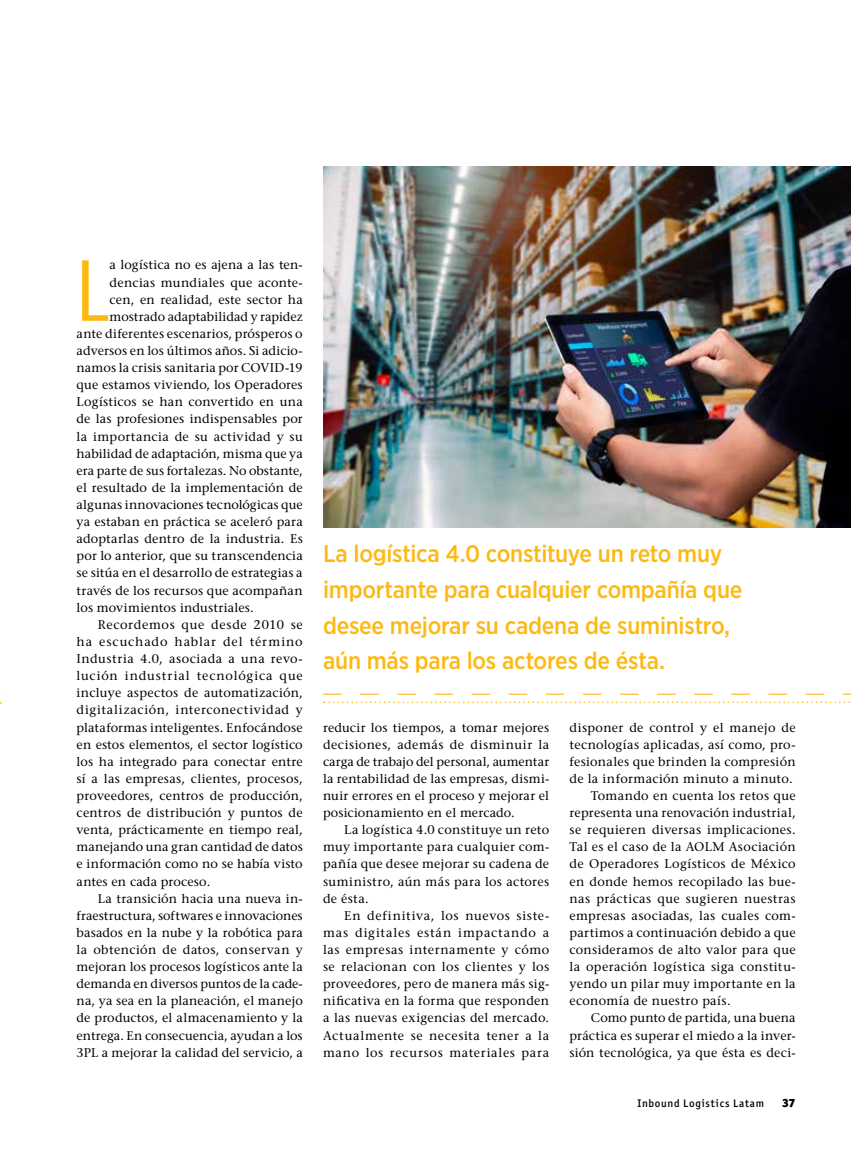
<style>
.page{position:relative;width:851px;height:1149px;background:#fff}
.page>*{position:absolute;margin:0;border:0;box-sizing:border-box;transform-origin:0 0}
.t1{font:83.7px "Trade Gothic LT Std Cn 18";color:#fdb913}
.t2{font:500 24px/35.5px "Gotham Narrow";letter-spacing:-.01em;color:#fdb913}
.t3{font:500 12.6px/17.1px "Stone Serif Std";letter-spacing:.02em;color:#000;text-align:justify}
.t4{font:500 12.6px "Stone Serif Std";color:#000}
.t5{font:500 12.6px "Stone Serif Std";letter-spacing:.055em;color:#000}
.t6{font:500 12.6px "Stone Serif Std";letter-spacing:-.005em;color:#000}
.t7{font:500 12.6px "Stone Serif Std";letter-spacing:.04em;color:#000}
.t8{font:500 12.6px "Stone Serif Std";letter-spacing:.06em;color:#000}
.t9{font:500 12.6px "Stone Serif Std";letter-spacing:.07em;color:#000}
.t10{font:900 12px "Officina Sans ITC Std";color:#000}
.t11{font:500 11.1px "Officina Sans ITC Std";letter-spacing:.065em;color:#000}
</style>
<div class="page">
<svg style="left:323px;top:693px;width:527px;height:1px"></svg>
<svg style="left:324px;top:701px;width:526px;height:2px"></svg>
<img style="left:323px;top:167px;width:527px;height:360px">
<h1 class="t1" style="left:77px;top:241px;width:34px">L</h1>
<p class="t3" style="left:109px;top:256px;width:195px">a logística no es ajena a las ten-</p>
<p class="t3" style="left:109px;top:273px;width:195px">dencias mundiales que aconte-</p>
<p class="t3" style="left:109px;top:291px;width:195px">cen, en realidad, este sector ha</p>
<p class="t4" style="left:109px;top:309px;width:195px">mostrado adaptabilidad y rapidez</p>
<p class="t3" style="left:77px;top:325px;width:228px">ante diferentes escenarios, prósperos o</p>
<p class="t3" style="left:77px;top:342px;width:228px">adversos en los últimos años. Si adicio-</p>
<p class="t3" style="left:77px;top:359px;width:228px">namos la crisis sanitaria por COVID-19</p>
<p class="t3" style="left:77px;top:376px;width:228px">que estamos viviendo, los Operadores</p>
<p class="t3" style="left:77px;top:393px;width:228px">Logísticos se han convertido en una</p>
<p class="t3" style="left:77px;top:410px;width:228px">de las profesiones indispensables por</p>
<p class="t3" style="left:77px;top:427px;width:228px">la importancia de su actividad y su</p>
<p class="t4" style="left:77px;top:445px;width:228px">habilidad de adaptación, misma que ya</p>
<p class="t3" style="left:77px;top:461px;width:227px">era parte de sus fortalezas. No obstante,</p>
<p class="t3" style="left:77px;top:479px;width:228px">el resultado de la implementación de</p>
<p class="t4" style="left:77px;top:497px;width:228px">algunas innovaciones tecnológicas que</p>
<p class="t3" style="left:77px;top:513px;width:228px">ya estaban en práctica se aceleró para</p>
<p class="t3" style="left:77px;top:530px;width:228px">adoptarlas dentro de la industria. Es</p>
<p class="t3" style="left:77px;top:547px;width:228px">por lo anterior, que su transcendencia</p>
<p class="t3" style="left:77px;top:564px;width:227px">se sitúa en el desarrollo de estrategias a</p>
<p class="t3" style="left:77px;top:581px;width:228px">través de los recursos que acompañan</p>
<p class="t3" style="left:77px;top:598px;width:179px">los movimientos industriales.</p>
<p class="t5" style="left:98px;top:616px;width:206px">Recordemos que desde 2010 se</p>
<p class="t9" style="left:77px;top:634px;width:228px">ha escuchado hablar del término</p>
<p class="t7" style="left:77px;top:651px;width:228px">Industria 4.0, asociada a una revo-</p>
<p class="t8" style="left:77px;top:668px;width:228px">lución industrial tecnológica que</p>
<p class="t3" style="left:77px;top:684px;width:228px">incluye aspectos de automatización,</p>
<p class="t5" style="left:77px;top:702px;width:228px">digitalización, interconectividad y</p>
<p class="t3" style="left:77px;top:718px;width:228px">plataformas inteligentes. Enfocándose</p>
<p class="t3" style="left:77px;top:735px;width:228px">en estos elementos, el sector logístico</p>
<p class="t3" style="left:77px;top:752px;width:228px">los ha integrado para conectar entre</p>
<p class="t3" style="left:77px;top:769px;width:228px">sí a las empresas, clientes, procesos,</p>
<p class="t3" style="left:77px;top:786px;width:228px">proveedores, centros de producción,</p>
<p class="t3" style="left:77px;top:803px;width:228px">centros de distribución y puntos de</p>
<p class="t3" style="left:77px;top:821px;width:228px">venta, prácticamente en tiempo real,</p>
<p class="t3" style="left:77px;top:838px;width:228px">manejando una gran cantidad de datos</p>
<p class="t3" style="left:77px;top:855px;width:228px">e información como no se había visto</p>
<p class="t3" style="left:77px;top:872px;width:135px">antes en cada proceso.</p>
<p class="t3" style="left:98px;top:889px;width:206px">La transición hacia una nueva in-</p>
<p class="t4" style="left:77px;top:907px;width:228px">fraestructura, softwares e innovaciones</p>
<p class="t3" style="left:77px;top:923px;width:228px">basados en la nube y la robótica para</p>
<p class="t3" style="left:77px;top:940px;width:228px">la obtención de datos, conservan y</p>
<p class="t3" style="left:77px;top:957px;width:228px">mejoran los procesos logísticos ante la</p>
<p class="t6" style="left:77px;top:976px;width:228px">demanda en diversos puntos de la cade-</p>
<p class="t3" style="left:77px;top:992px;width:228px">na, ya sea en la planeación, el manejo</p>
<p class="t3" style="left:77px;top:1009px;width:228px">de productos, el almacenamiento y la</p>
<p class="t3" style="left:77px;top:1026px;width:228px">entrega. En consecuencia, ayudan a los</p>
<p class="t3" style="left:77px;top:1043px;width:228px">3PL a mejorar la calidad del servicio, a</p>
<h2 class="t2" style="left:323px;top:535px;width:421px">La logística 4.0 constituye un reto muy importante para cualquier compañía que desee mejorar su cadena de suministro, aún más para los actores de ésta.</h2>
<p class="t3" style="left:323px;top:718px;width:228px">reducir los tiempos, a tomar mejores decisiones, además de disminuir la carga de trabajo del personal, aumentar la rentabilidad de las empresas, dismi&shy;nuir errores en el proceso y mejorar el posicionamiento en el mercado.</p>
<p class="t3" style="left:323px;top:821px;width:228px;text-indent:21px">La logística 4.0 constituye un reto muy importante para cualquier com&shy;pañía que desee mejorar su cadena de suministro, aún más para los actores de ésta.</p>
<p class="t3" style="left:323px;top:906px;width:228px;text-indent:21px">En definitiva, los nuevos siste&shy;mas digitales están impactando a las empresas internamente y cómo se relacionan con los clientes y los proveedores, pero de manera más sig&shy;nificativa en la forma que responden a las nuevas exigencias del mercado.<br>Actualmente se necesita tener a la mano los recursos materiales para</p>
<p class="t3" style="left:569px;top:718px;width:228px">disponer de control y el manejo de</p>
<p class="t3" style="left:569px;top:735px;width:228px">tecnologías aplicadas, así como, pro-</p>
<p class="t3" style="left:569px;top:752px;width:228px">fesionales que brinden la compresión</p>
<p class="t3" style="left:569px;top:769px;width:224px">de la información minuto a minuto.</p>
<p class="t3" style="left:590px;top:786px;width:206px">Tomando en cuenta los retos que</p>
<p class="t3" style="left:569px;top:803px;width:228px">representa una renovación industrial,</p>
<p class="t3" style="left:569px;top:821px;width:228px">se requieren diversas implicaciones.</p>
<p class="t3" style="left:569px;top:838px;width:228px">Tal es el caso de la AOLM Asociación</p>
<p class="t3" style="left:569px;top:855px;width:228px">de Operadores Logísticos de México</p>
<p class="t3" style="left:569px;top:872px;width:228px">en donde hemos recopilado las bue-</p>
<p class="t3" style="left:569px;top:889px;width:228px">nas prácticas que sugieren nuestras</p>
<p class="t3" style="left:569px;top:906px;width:228px">empresas asociadas, las cuales com-</p>
<p class="t3" style="left:569px;top:923px;width:228px">partimos a continuación debido a que</p>
<p class="t3" style="left:569px;top:940px;width:228px">consideramos de alto valor para que</p>
<p class="t3" style="left:569px;top:957px;width:228px">la operación logística siga constitu-</p>
<p class="t3" style="left:569px;top:974px;width:227px">yendo un pilar muy importante en la</p>
<p class="t3" style="left:569px;top:992px;width:163px">economía de nuestro país.</p>
<p class="t3" style="left:590px;top:1009px;width:206px">Como punto de partida, una buena</p>
<p class="t3" style="left:569px;top:1026px;width:228px">práctica es superar el miedo a la inver-</p>
<p class="t3" style="left:569px;top:1043px;width:228px">sión tecnológica, ya que ésta es deci-</p>
<p class="t11" style="left:637px;top:1096px;width:128px">Inbound Logistics Latam</p>
<p class="t10" style="left:782px;top:1094px;width:15px">37</p>
</div>
